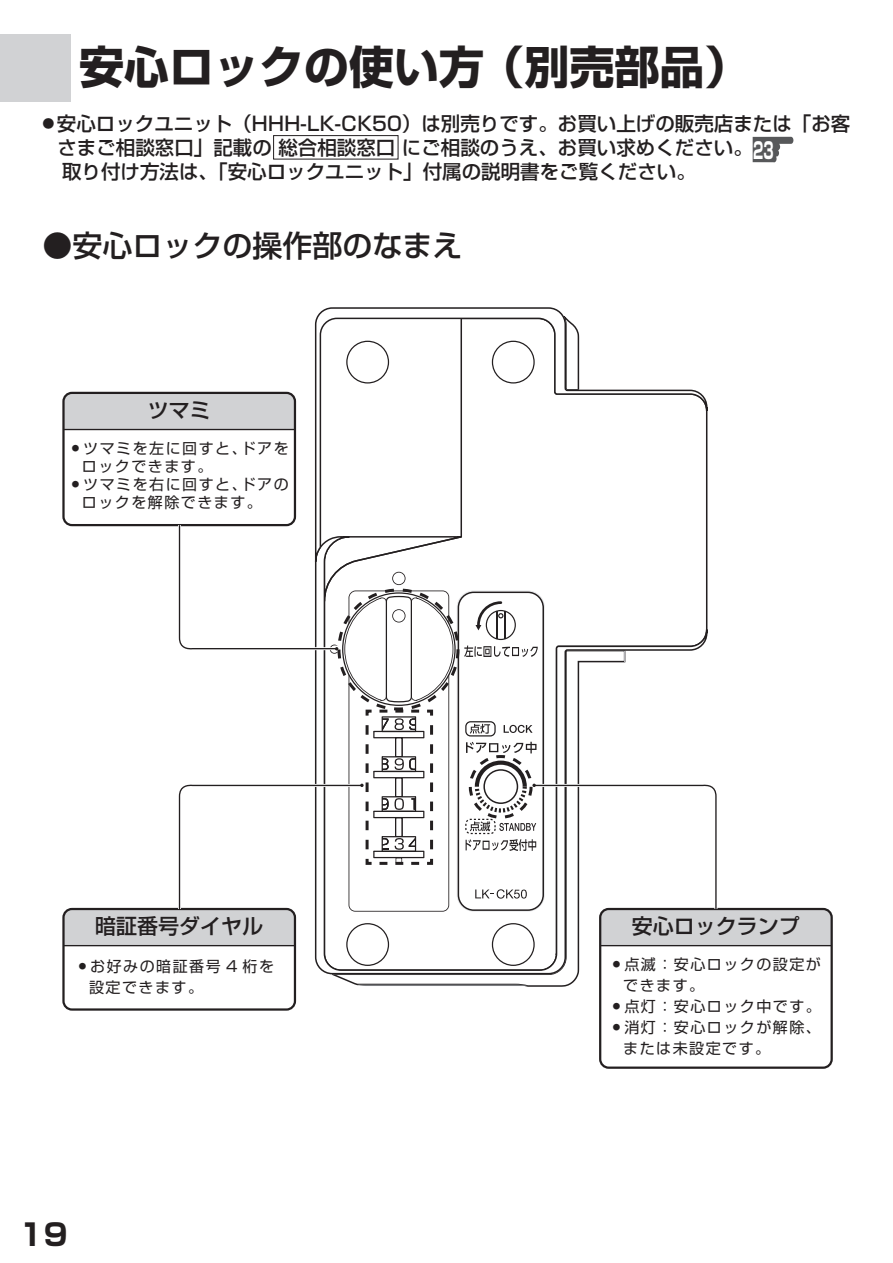
<style>
.page{position:relative;width:893px;height:1263px;background:#fff}
.page>*{position:absolute;margin:0;border:0;box-sizing:border-box;transform-origin:0 0}
.t1{font:700 45px "Shin Go Pro";color:#231f20}
.t2{font:500 30px "Shin Go Pro";color:#231f20}
.t3{font:700 30px "Shin Go Pro";color:#231f20}
.t4{font:700 22.5px "Shin Go Pro";color:#fff;scale:.56 1}
.t5{font:500 21px "Shin Go Pro";color:#231f20}
.t6{font:500 19.5px "Shin Go Pro";color:#231f20}
.t7{font:15px/21px "Shin Go Pro";letter-spacing:.1em;color:#231f20}
</style>
<div class="page">
<div style="left:0;top:35px;width:71px;height:67px;background:#d1d2d4"></div>
<svg style="left:357px;top:984px;width:171px;height:2px"></svg>
<svg style="left:317px;top:966px;width:263px;height:9px"></svg>
<svg style="left:314px;top:307px;width:394px;height:215px"></svg>
<svg style="left:492px;top:341px;width:43px;height:42px"></svg>
<svg style="left:346px;top:341px;width:43px;height:42px"></svg>
<div style="left:65px;top:393px;width:230px;height:36px;background:#d1d2d4"></div>
<div style="left:62px;top:392px;width:234px;height:134px;border:2px solid #231f20;border-radius:9px"></div>
<hr style="left:64px;top:429px;width:231px;height:1px;background:#231f20">
<div style="left:599px;top:908px;width:234px;height:161px;border:2px solid #231f20;border-radius:9px"></div>
<div style="left:62px;top:908px;width:234px;height:103px;border:2px solid #231f20;border-radius:9px"></div>
<svg style="left:63px;top:522px;width:769px;height:444px"></svg>
<div style="left:337px;top:588px;width:122px;height:122px;border:3px dashed #231f20;border-radius:50%"></div>
<div style="left:469px;top:755px;width:64px;height:64px;border:3px dashed #231f20;border-radius:50%"></div>
<div style="left:273px;top:135px;width:125px;height:24px;border:1px solid #231f20"></div>
<svg style="left:753px;top:137px;width:40px;height:26px"></svg>
<h1 class="t1" style="left:79px;top:31px;width:672px">安心ロックの使い方（別売部品）</h1>
<h3 class="t6" style="left:43px;top:107px;width:809px"><sup>●</sup> 安心ロックユニット（HHH-LK-CK50）は別売りです。お買い上げの販売店または「お客</h3>
<h3 class="t6" style="left:57px;top:131px;width:697px">さまご相談窓口」記載の総合相談窓口にご相談のうえ、お買い求めください。</h3>
<h3 class="t6" style="left:43px;top:155px;width:655px">　取り付け方法は、「安心ロックユニット」付属の説明書をご覧ください。</h3>
<h3 class="t4" style="left:753px;top:132px;width:38px">23</h3>
<h2 class="t2" style="left:43px;top:221px;width:422px">●安心ロックの操作部のなまえ</h2>
<h3 class="t5" style="left:148px;top:393px;width:64px">ツマミ</h3>
<p class="t7" style="left:82px;top:437px;width:208px;line-height:18px;text-indent:-10px"><sup>●</sup> ツマミを左に回すと、ドアをロックできます。</p>
<p class="t7" style="left:82px;top:473px;width:208px;line-height:18px;text-indent:-10px"><sup>●</sup> ツマミを右に回すと、ドアのロックを解除できます。</p>
<h3 class="t5" style="left:95px;top:909px;width:169px">暗証番号ダイヤル</h3>
<p class="t7" style="left:89px;top:953px;width:187px;text-indent:-10px"><sup>●</sup> お好みの暗証番号 4 桁を設定できます。</p>
<h2 class="t3" style="left:19px;top:1211px;width:50px">19</h2>
<h3 class="t5" style="left:632px;top:909px;width:169px">安心ロックランプ</h3>
<p class="t7" style="left:623px;top:952px;width:199px;text-indent:-10px"><sup>●</sup> 点滅：安心ロックの設定ができます。</p>
<p class="t7" style="left:613px;top:994px;width:209px"><sup>●</sup> 点灯：安心ロック中です。</p>
<p class="t7" style="left:623px;top:1015px;width:199px;text-indent:-10px"><sup>●</sup> 消灯：安心ロックが解除、または未設定です。</p>
</div>
